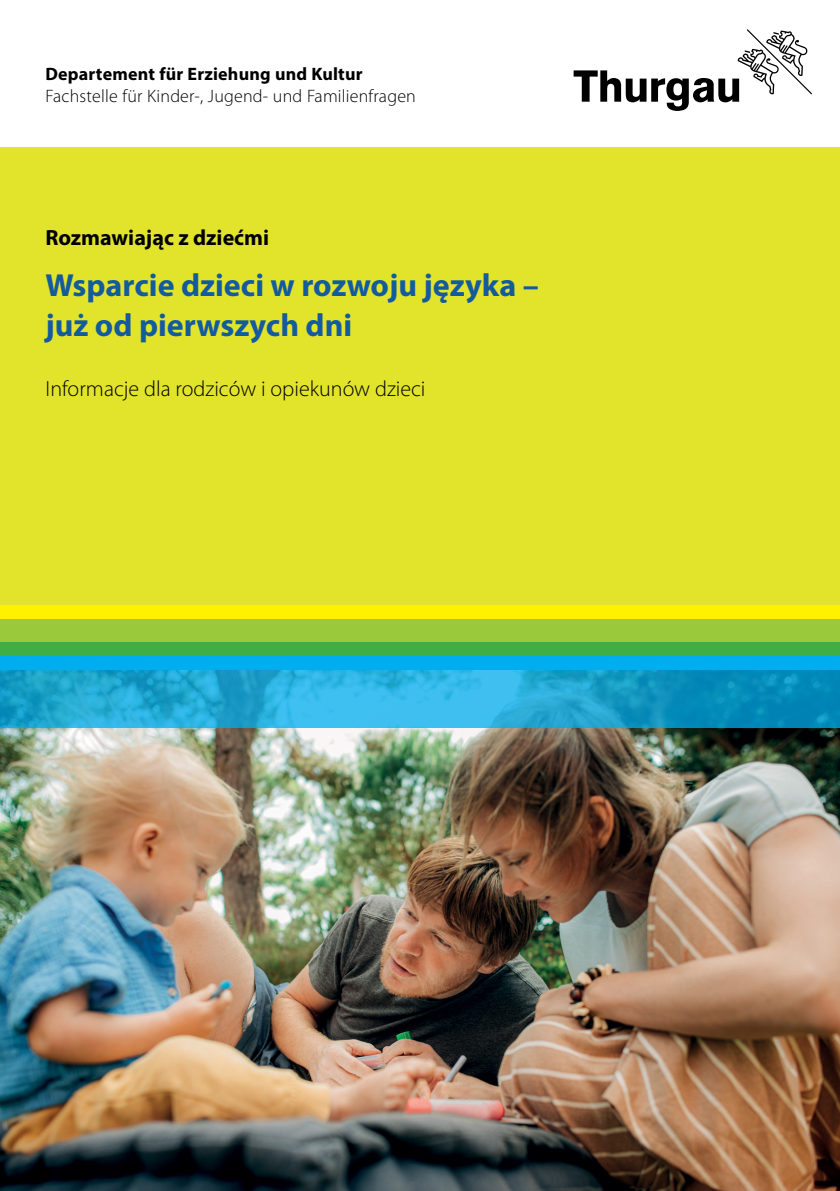
<style>
.page{position:relative;width:840px;height:1191px;background:#fff}
.page>*{position:absolute;margin:0;border:0;box-sizing:border-box;transform-origin:0 0}
.t1{font:700 32px/40px "Myriad Pro";color:#135b9e}
.t2{font:300 22px "Myriad Pro";color:#000}
.t3{font:700 22px "Myriad Pro";color:#000}
.t4{font:300 18px "Myriad Pro";letter-spacing:.01em;color:#000}
.t5{font:700 18px "Myriad Pro";letter-spacing:.01em;color:#000}
</style>
<div class="page">
<img style="left:0;top:727px;width:839px;height:464px">
<div style="left:0;top:147px;width:839px;height:466px;background:#e2e42b"></div>
<svg style="left:0;top:669px;width:839px;height:58px;background:#20a5d1"></svg>
<div style="left:0;top:605px;width:839px;height:14px;background:#fff200"></div>
<div style="left:0;top:641px;width:839px;height:14px;background:#41ad49"></div>
<div style="left:0;top:619px;width:839px;height:22px;background:#9aca3c"></div>
<div style="left:0;top:655px;width:839px;height:14px;background:#00aeef"></div>
<svg style="left:573px;top:29px;width:238px;height:82px"></svg>
<p class="t5" style="left:45px;top:62px;width:318px">Departement für Erziehung und Kultur</p>
<p class="t4" style="left:45px;top:85px;width:371px">Fachstelle für Kinder-, Jugend- und Familienfragen</p>
<p class="t3" style="left:45px;top:223px;width:225px">Rozmawiając z dziećmi</p>
<p class="t1" style="left:45px;top:264px;width:494px">Wsparcie dzieci w rozwoju języka – już od pierwszych dni</p>
<p class="t2" style="left:45px;top:375px;width:381px">Informacje dla rodziców i opiekunów dzieci</p>
</div>
